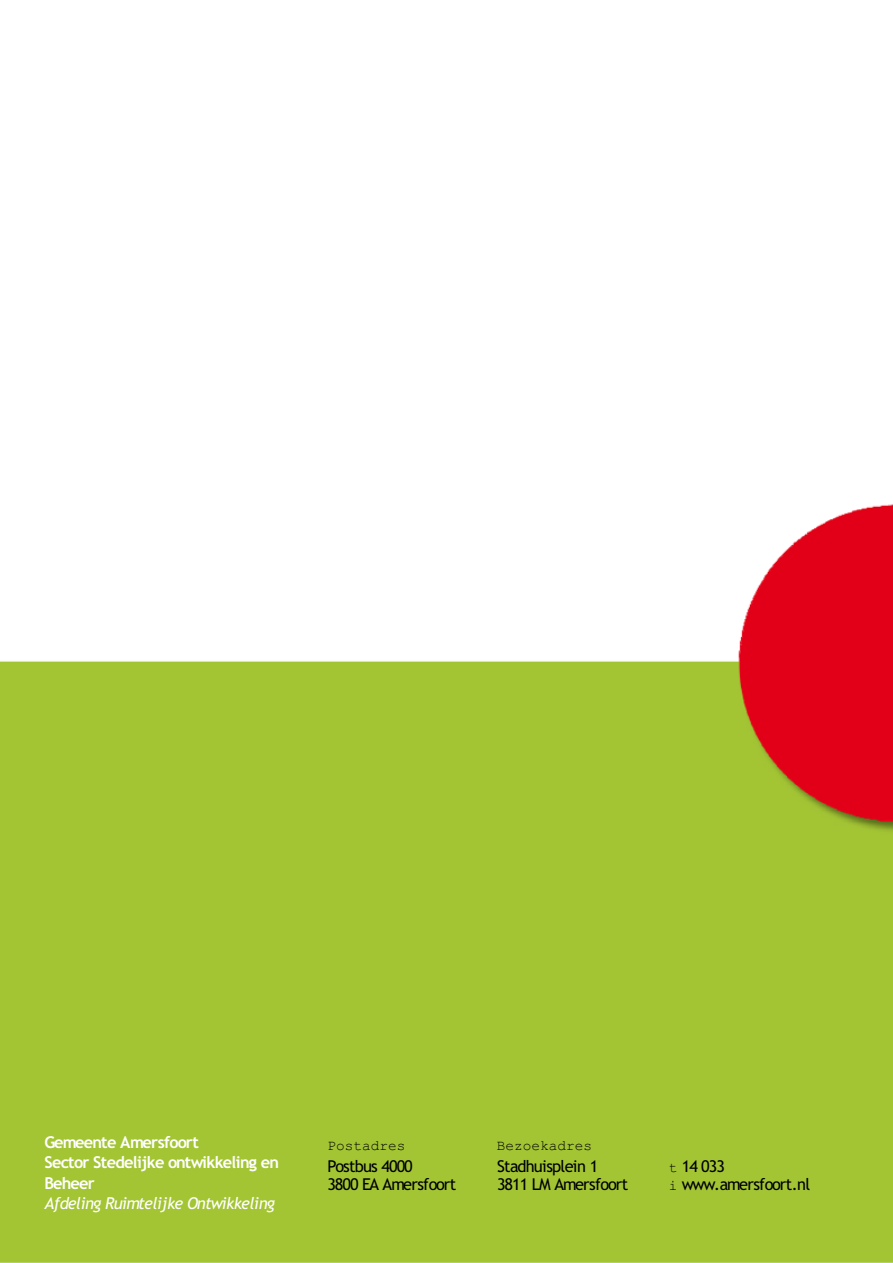
<style>
.page{position:relative;width:893px;height:1263px;background:#fff}
.page>*{position:absolute;margin:0;border:0;box-sizing:border-box;transform-origin:0 0}
.t1{font:18.9px/20.1px "Trebuchet MS Vet";letter-spacing:-.04em;color:#fff}
.t2{font:18.9px "Trebuchet MS Standaard";letter-spacing:-.05em;color:#000}
.t3{font:16.2px "Courier New Standaard";letter-spacing:.005em;color:#000}
.s1{font-family:"Trebuchet MS Cursief"}
.s2{font-family:"Courier New Standaard";font-size:16.2px}
</style>
<div class="page">
<img style="left:0;top:504px;width:893px;height:759px">
<p class="t1" style="left:44px;top:1134px;width:236px">Gemeente Amersfoort<br>Sector Stedelijke ontwikkeling en<br>Beheer<br><span class="s1">Afdeling Ruimtelijke Ontwikkeling</span></p>
<p class="t3" style="left:327px;top:1135px;width:79px">Postadres</p>
<p class="t3" style="left:497px;top:1135px;width:97px">Bezoekadres</p>
<p class="t2" style="left:327px;top:1160px;width:87px">Postbus 4000</p>
<p class="t2" style="left:497px;top:1160px;width:103px">Stadhuisplein 1</p>
<p class="t2" style="left:669px;top:1160px;width:58px"><span class="s2">t</span> 14 033</p>
<p class="t2" style="left:327px;top:1177px;width:130px">3800 EA Amersfoort</p>
<p class="t2" style="left:497px;top:1177px;width:133px">3811 LM Amersfoort</p>
<p class="t2" style="left:669px;top:1177px;width:143px"><span class="s2">i</span> www.amersfoort.nl</p>
</div>
